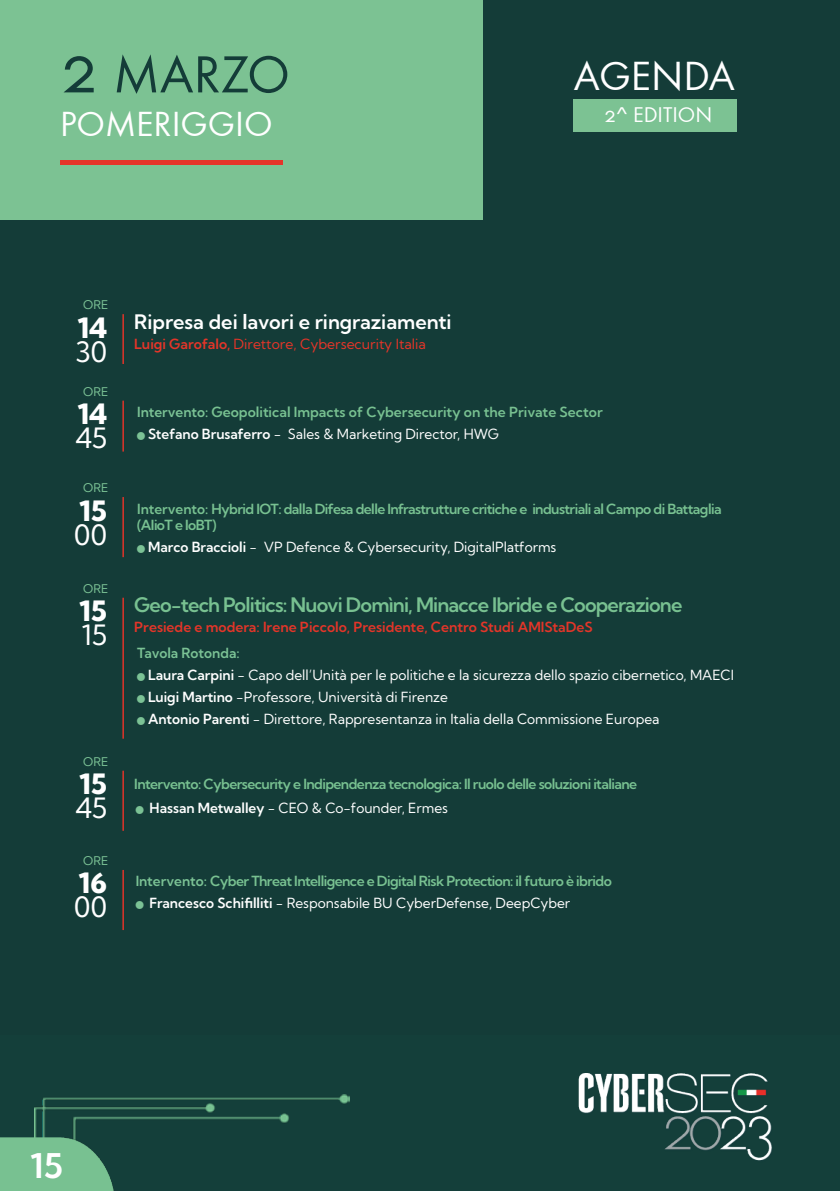
<style>
.page{position:relative;width:840px;height:1191px;background:#fff}
.page>*{position:absolute;margin:0;border:0;box-sizing:border-box;transform-origin:0 0}
.t1{font:54px "Futura SCTOT";color:#143c38}
.t2{font:42px "Futura SCTOT";color:#fff}
.t3{font:36px "Futura SCTOT";color:#fff}
.t4{font:600 34px "Kumbh Sans";color:#fff}
.t5{font:800 28px "Kumbh Sans";color:#fff}
.t6{font:28px "Kumbh Sans";letter-spacing:-.005em;color:#fff}
.t7{font:22px "Futura SCTOT";color:#fff}
.t8{font:600 20px "Kumbh Sans";letter-spacing:-.04em;color:#78c191}
.t9{font:600 20px "Kumbh Sans";color:#fff}
.t10{font:600 14px/16px "Kumbh Sans";letter-spacing:-.04em;color:#78c191}
.t11{font:14px/22px "Kumbh Sans";color:#fff}
.t12{font:600 14px/22px "Kumbh Sans";color:#78c191}
.t13{font:600 14px "Kumbh Sans";color:#e43529}
.t14{font:14px "Kumbh Sans";color:#e43529}
.t15{font:12px "Kumbh Sans";color:#7bc295}
.s1{font-size:70px}
.s2{font-weight:600}
.s3{color:#7bc295}
.s4{color:#fff}
.s5{font-weight:400;color:#fff}
.s6{font-weight:600;color:#7bc295}
</style>
<div class="page">
<div style="left:0;top:1034px;width:839px;height:157px;background:#143f3a"></div>
<img style="left:34px;top:1094px;width:315px;height:43px">
<img style="left:0;top:1137px;width:114px;height:54px">
<img style="left:578px;top:1073px;width:194px;height:88px">
<div style="left:0;top:0;width:839px;height:1034px;background:#143c38"></div>
<div style="left:0;top:0;width:482px;height:219px;background:#7cc293"></div>
<hr style="left:60px;top:161px;width:222px;height:4px;background:#e53429">
<div style="left:573px;top:99px;width:163px;height:33px;background:#7cc293"></div>
<hr style="left:122px;top:314px;width:2px;height:50px;background:#e53429">
<hr style="left:122px;top:400px;width:2px;height:51px;background:#e53429">
<hr style="left:122px;top:497px;width:2px;height:60px;background:#e53429">
<hr style="left:122px;top:597px;width:2px;height:141px;background:#e53429">
<hr style="left:122px;top:770px;width:2px;height:61px;background:#e53429">
<hr style="left:122px;top:870px;width:2px;height:60px;background:#e53429">
<h1 class="t1" style="left:60px;top:44px;width:231px"><span class="s1">2</span> MARZO</h1>
<h3 class="t3" style="left:60px;top:103px;width:214px">POMERIGGIO</h3>
<p class="t15" style="left:83px;top:297px;width:27px">ORE</p>
<h3 class="t5" style="left:77px;top:310px;width:31px">14</h3>
<h3 class="t6" style="left:75px;top:334px;width:33px">30</h3>
<p class="t15" style="left:83px;top:384px;width:27px">ORE</p>
<h3 class="t9" style="left:134px;top:309px;width:318px">Ripresa dei lavori e ringraziamenti</h3>
<p class="t14" style="left:134px;top:335px;width:293px"><span class="s2">Luigi Garofalo,</span> Direttore, Cybersecurity Italia</p>
<h2 class="t2" style="left:573px;top:53px;width:162px">AGENDA</h2>
<h3 class="t7" style="left:603px;top:103px;width:110px">2^ EDITION</h3>
<h3 class="t5" style="left:77px;top:396px;width:31px">14</h3>
<h3 class="t6" style="left:75px;top:420px;width:33px">45</h3>
<p class="t15" style="left:83px;top:480px;width:27px">ORE</p>
<h3 class="t5" style="left:79px;top:493px;width:30px">15</h3>
<h3 class="t6" style="left:74px;top:517px;width:34px">00</h3>
<p class="t15" style="left:83px;top:581px;width:27px">ORE</p>
<h3 class="t5" style="left:79px;top:593px;width:30px">15</h3>
<h3 class="t6" style="left:82px;top:617px;width:27px">15</h3>
<p class="t15" style="left:83px;top:754px;width:27px">ORE</p>
<h3 class="t5" style="left:79px;top:766px;width:30px">15</h3>
<h3 class="t6" style="left:75px;top:790px;width:33px">45</h3>
<p class="t15" style="left:83px;top:853px;width:27px">ORE</p>
<h3 class="t5" style="left:78px;top:866px;width:30px">16</h3>
<h3 class="t6" style="left:74px;top:890px;width:34px">00</h3>
<p class="t12" style="left:148px;top:401px;width:456px;text-indent:-11px"><span class="s3">Intervento:</span> Geopolitical Impacts of Cybersecurity on the Private Sector<br><span class="s4">Stefano Brusaferro</span> <span class="s5">- Sales &amp; Marketing Director, HWG</span></p>
<p class="t10" style="left:137px;top:500px;width:585px">Intervento: Hybrid IOT: dalla Difesa delle Infrastrutture critiche e industriali al Campo di Battaglia (AIioT e IoBT)</p>
<p class="t11" style="left:148px;top:535px;width:409px"><span class="s2">Marco Braccioli</span> - VP Defence &amp; Cybersecurity, DigitalPlatforms</p>
<h3 class="t8" style="left:134px;top:592px;width:549px">Geo-tech Politics: Nuovi Domìni, Minacce Ibride e Cooperazione</h3>
<p class="t13" style="left:134px;top:618px;width:459px">Presiede e modera: Irene Piccolo, Presidente, Centro Studi AMIStaDeS</p>
<p class="t11" style="left:148px;top:642px;width:587px;text-indent:-11px"><span class="s6">Tavola Rotonda:<br></span><span class="s2">Laura Carpini</span> - Capo dell’Unità per le politiche e la sicurezza dello spazio cibernetico, MAECI <span class="s2">Luigi Martino</span> -Professore, Università di Firenze<br><span class="s2">Antonio Parenti</span> - Direttore, Rappresentanza in Italia della Commissione Europea</p>
<p class="t10" style="left:134px;top:776px;width:504px">Intervento: Cybersecurity e Indipendenza tecnologica: Il ruolo delle soluzioni italiane</p>
<p class="t11" style="left:149px;top:797px;width:300px"><span class="s2">Hassan Metwalley</span> - CEO &amp; Co-founder, Ermes</p>
<p class="t10" style="left:149px;top:870px;width:463px;line-height:22px;text-indent:-14px"><span class="s3">Intervento:</span> Cyber Threat Intelligence e Digital Risk Protection: il futuro è ibrido<br><span class="s4">Francesco Schifilliti</span> <span class="s5">- Responsabile BU CyberDefense, DeepCyber</span></p>
<h3 class="t4" style="left:30px;top:1144px;width:34px">15</h3>
</div>
